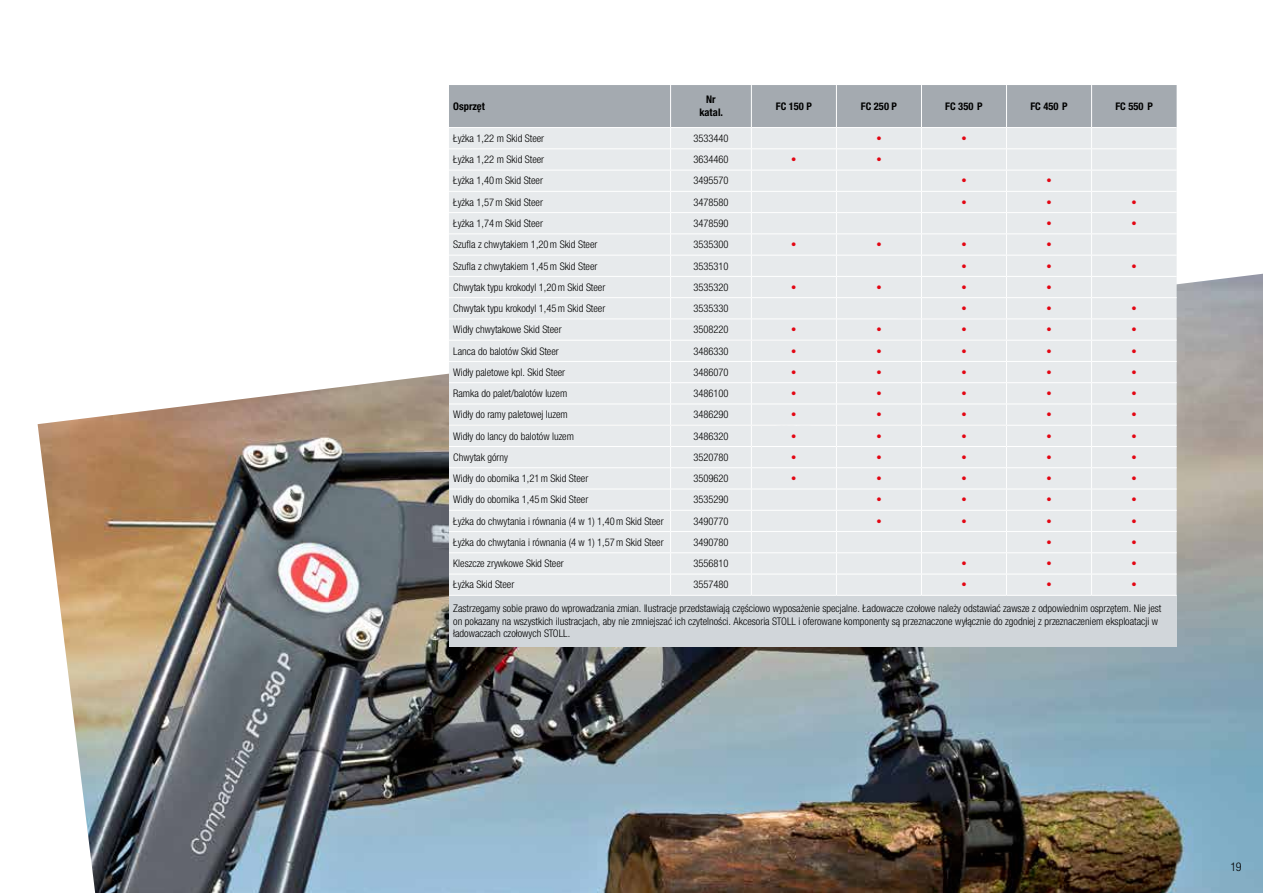
<style>
.page{position:relative;width:1263px;height:893px;background:#fff}
.page>*{position:absolute;margin:0;border:0;box-sizing:border-box;transform-origin:0 0}
.t1{font:300 condensed 12px "Helvetica Neue LTW1 G";color:#000}
.t2{font:300 condensed 10.5px/12.6px "Helvetica Neue LTW1 G";color:#000}
.t3{font:300 condensed 10.5px "Helvetica Neue LTW1 G";color:#e30613}
.t4{font:700 condensed 10.5px/12.6px "Helvetica Neue LTW1 G";color:#000;text-align:center}
</style>
<div class="page">
<img style="left:38px;top:274px;width:1225px;height:619px">
<div style="left:449px;top:595px;width:727px;height:51px;background:#d1d6da"></div>
<svg style="left:449px;top:85px;width:727px;height:510px;background:#e2e5e7"></svg>
<hr style="left:836px;top:85px;width:1px;height:42px;background:#fff">
<hr style="left:1091px;top:85px;width:1px;height:42px;background:#fff">
<hr style="left:921px;top:85px;width:1px;height:42px;background:#fff">
<hr style="left:1006px;top:85px;width:1px;height:42px;background:#fff">
<hr style="left:449px;top:595px;width:222px;height:1px;background:#fff">
<hr style="left:671px;top:595px;width:80px;height:1px;background:#fff">
<hr style="left:751px;top:595px;width:85px;height:1px;background:#fff">
<hr style="left:836px;top:595px;width:85px;height:1px;background:#fff">
<hr style="left:921px;top:595px;width:85px;height:1px;background:#fff">
<hr style="left:1006px;top:595px;width:85px;height:1px;background:#fff">
<hr style="left:1091px;top:595px;width:85px;height:1px;background:#fff">
<hr style="left:449px;top:127px;width:222px;height:1px;background:#fff">
<hr style="left:671px;top:127px;width:80px;height:1px;background:#fff">
<hr style="left:751px;top:127px;width:85px;height:1px;background:#fff">
<hr style="left:836px;top:127px;width:85px;height:1px;background:#fff">
<hr style="left:921px;top:127px;width:85px;height:1px;background:#fff">
<hr style="left:1006px;top:127px;width:85px;height:1px;background:#fff">
<hr style="left:1091px;top:127px;width:85px;height:1px;background:#fff">
<p class="t4" style="left:453px;top:100px;width:33px">Osprzęt</p>
<p class="t4" style="left:699px;top:93px;width:25px">Nr katal.</p>
<p class="t4" style="left:776px;top:100px;width:38px">FC 150 P</p>
<p class="t4" style="left:861px;top:100px;width:38px">FC 250 P</p>
<p class="t4" style="left:945px;top:100px;width:39px">FC 350 P</p>
<p class="t4" style="left:1030px;top:100px;width:39px">FC 450 P</p>
<p class="t4" style="left:1115px;top:100px;width:39px">FC 550 P</p>
<p class="t2" style="left:453px;top:132px;width:92px">Łyżka 1,22 m Skid Steer</p>
<p class="t2" style="left:693px;top:132px;width:37px">3533440</p>
<p class="t3" style="left:876px;top:132px;width:7px">•</p>
<p class="t3" style="left:961px;top:132px;width:7px">•</p>
<p class="t2" style="left:453px;top:153px;width:92px">Łyżka 1,22 m Skid Steer</p>
<p class="t2" style="left:693px;top:153px;width:37px">3634460</p>
<p class="t3" style="left:791px;top:153px;width:7px">•</p>
<p class="t3" style="left:876px;top:153px;width:7px">•</p>
<p class="t2" style="left:453px;top:175px;width:91px">Łyżka 1,40m Skid Steer</p>
<p class="t2" style="left:693px;top:175px;width:37px">3495570</p>
<p class="t3" style="left:961px;top:175px;width:7px">•</p>
<p class="t3" style="left:1046px;top:175px;width:7px">•</p>
<p class="t2" style="left:453px;top:196px;width:91px">Łyżka 1,57m Skid Steer</p>
<p class="t2" style="left:693px;top:196px;width:37px">3478580</p>
<p class="t3" style="left:961px;top:196px;width:7px">•</p>
<p class="t3" style="left:1046px;top:196px;width:7px">•</p>
<p class="t3" style="left:1131px;top:196px;width:7px">•</p>
<p class="t2" style="left:453px;top:217px;width:91px">Łyżka 1,74m Skid Steer</p>
<p class="t2" style="left:693px;top:217px;width:37px">3478590</p>
<p class="t3" style="left:1046px;top:217px;width:7px">•</p>
<p class="t3" style="left:1131px;top:217px;width:7px">•</p>
<p class="t2" style="left:453px;top:238px;width:146px">Szufla z chwytakiem 1,20m Skid Steer</p>
<p class="t2" style="left:693px;top:238px;width:37px">3535300</p>
<p class="t3" style="left:791px;top:238px;width:7px">•</p>
<p class="t3" style="left:876px;top:238px;width:7px">•</p>
<p class="t3" style="left:961px;top:238px;width:7px">•</p>
<p class="t3" style="left:1046px;top:238px;width:7px">•</p>
<p class="t2" style="left:453px;top:260px;width:146px">Szufla z chwytakiem 1,45m Skid Steer</p>
<p class="t2" style="left:693px;top:260px;width:37px">3535310</p>
<p class="t3" style="left:961px;top:260px;width:7px">•</p>
<p class="t3" style="left:1046px;top:260px;width:7px">•</p>
<p class="t3" style="left:1131px;top:260px;width:7px">•</p>
<p class="t2" style="left:453px;top:281px;width:154px">Chwytak typu krokodyl 1,20m Skid Steer</p>
<p class="t2" style="left:693px;top:281px;width:37px">3535320</p>
<p class="t3" style="left:791px;top:281px;width:7px">•</p>
<p class="t3" style="left:876px;top:281px;width:7px">•</p>
<p class="t3" style="left:961px;top:281px;width:7px">•</p>
<p class="t3" style="left:1046px;top:281px;width:7px">•</p>
<p class="t2" style="left:453px;top:302px;width:154px">Chwytak typu krokodyl 1,45m Skid Steer</p>
<p class="t2" style="left:693px;top:302px;width:37px">3535330</p>
<p class="t3" style="left:961px;top:302px;width:7px">•</p>
<p class="t3" style="left:1046px;top:302px;width:7px">•</p>
<p class="t3" style="left:1131px;top:302px;width:7px">•</p>
<p class="t2" style="left:453px;top:323px;width:110px">Widły chwytakowe Skid Steer</p>
<p class="t2" style="left:693px;top:323px;width:37px">3508220</p>
<p class="t3" style="left:791px;top:323px;width:7px">•</p>
<p class="t3" style="left:876px;top:323px;width:7px">•</p>
<p class="t3" style="left:961px;top:323px;width:7px">•</p>
<p class="t3" style="left:1046px;top:323px;width:7px">•</p>
<p class="t3" style="left:1131px;top:323px;width:7px">•</p>
<p class="t2" style="left:453px;top:345px;width:107px">Lanca do balotów Skid Steer</p>
<p class="t2" style="left:693px;top:345px;width:37px">3486330</p>
<p class="t3" style="left:791px;top:345px;width:7px">•</p>
<p class="t3" style="left:876px;top:345px;width:7px">•</p>
<p class="t3" style="left:961px;top:345px;width:7px">•</p>
<p class="t3" style="left:1046px;top:345px;width:7px">•</p>
<p class="t3" style="left:1131px;top:345px;width:7px">•</p>
<p class="t2" style="left:453px;top:366px;width:113px">Widły paletowe kpl. Skid Steer</p>
<p class="t2" style="left:693px;top:366px;width:37px">3486070</p>
<p class="t3" style="left:791px;top:366px;width:7px">•</p>
<p class="t3" style="left:876px;top:366px;width:7px">•</p>
<p class="t3" style="left:961px;top:366px;width:7px">•</p>
<p class="t3" style="left:1046px;top:366px;width:7px">•</p>
<p class="t3" style="left:1131px;top:366px;width:7px">•</p>
<p class="t2" style="left:453px;top:387px;width:115px">Ramka do palet/balotów luzem</p>
<p class="t2" style="left:693px;top:387px;width:37px">3486100</p>
<p class="t3" style="left:791px;top:387px;width:7px">•</p>
<p class="t3" style="left:876px;top:387px;width:7px">•</p>
<p class="t3" style="left:961px;top:387px;width:7px">•</p>
<p class="t3" style="left:1046px;top:387px;width:7px">•</p>
<p class="t3" style="left:1131px;top:387px;width:7px">•</p>
<p class="t2" style="left:453px;top:408px;width:116px">Widły do ramy paletowej luzem</p>
<p class="t2" style="left:693px;top:408px;width:37px">3486290</p>
<p class="t3" style="left:791px;top:409px;width:7px">•</p>
<p class="t3" style="left:876px;top:409px;width:7px">•</p>
<p class="t3" style="left:961px;top:409px;width:7px">•</p>
<p class="t3" style="left:1046px;top:409px;width:7px">•</p>
<p class="t3" style="left:1131px;top:409px;width:7px">•</p>
<p class="t2" style="left:453px;top:430px;width:122px">Widły do lancy do balotów luzem</p>
<p class="t2" style="left:693px;top:430px;width:37px">3486320</p>
<p class="t3" style="left:791px;top:430px;width:7px">•</p>
<p class="t3" style="left:876px;top:430px;width:7px">•</p>
<p class="t3" style="left:961px;top:430px;width:7px">•</p>
<p class="t3" style="left:1046px;top:430px;width:7px">•</p>
<p class="t3" style="left:1131px;top:430px;width:7px">•</p>
<p class="t2" style="left:453px;top:451px;width:56px">Chwytak górny</p>
<p class="t2" style="left:693px;top:451px;width:37px">3520780</p>
<p class="t3" style="left:791px;top:451px;width:7px">•</p>
<p class="t3" style="left:876px;top:451px;width:7px">•</p>
<p class="t3" style="left:961px;top:451px;width:7px">•</p>
<p class="t3" style="left:1046px;top:451px;width:7px">•</p>
<p class="t3" style="left:1131px;top:451px;width:7px">•</p>
<p class="t2" style="left:453px;top:472px;width:137px">Widły do obornika 1,21m Skid Steer</p>
<p class="t2" style="left:693px;top:472px;width:37px">3509620</p>
<p class="t3" style="left:791px;top:472px;width:7px">•</p>
<p class="t3" style="left:876px;top:472px;width:7px">•</p>
<p class="t3" style="left:961px;top:472px;width:7px">•</p>
<p class="t3" style="left:1046px;top:472px;width:7px">•</p>
<p class="t3" style="left:1131px;top:472px;width:7px">•</p>
<p class="t2" style="left:453px;top:493px;width:137px">Widły do obornika 1,45m Skid Steer</p>
<p class="t2" style="left:693px;top:493px;width:37px">3535290</p>
<p class="t3" style="left:876px;top:494px;width:7px">•</p>
<p class="t3" style="left:961px;top:494px;width:7px">•</p>
<p class="t3" style="left:1046px;top:494px;width:7px">•</p>
<p class="t3" style="left:1131px;top:494px;width:7px">•</p>
<p class="t2" style="left:453px;top:515px;width:212px">Łyżka do chwytania i równania (4 w 1) 1,40m Skid Steer</p>
<p class="t2" style="left:693px;top:515px;width:37px">3490770</p>
<p class="t3" style="left:876px;top:515px;width:7px">•</p>
<p class="t3" style="left:961px;top:515px;width:7px">•</p>
<p class="t3" style="left:1046px;top:515px;width:7px">•</p>
<p class="t3" style="left:1131px;top:515px;width:7px">•</p>
<p class="t2" style="left:453px;top:536px;width:212px">Łyżka do chwytania i równania (4 w 1) 1,57m Skid Steer</p>
<p class="t2" style="left:693px;top:536px;width:37px">3490780</p>
<p class="t3" style="left:1046px;top:536px;width:7px">•</p>
<p class="t3" style="left:1131px;top:536px;width:7px">•</p>
<p class="t2" style="left:453px;top:557px;width:112px">Kleszcze zrywkowe Skid Steer</p>
<p class="t2" style="left:693px;top:557px;width:37px">3556810</p>
<p class="t3" style="left:961px;top:557px;width:7px">•</p>
<p class="t3" style="left:1046px;top:557px;width:7px">•</p>
<p class="t3" style="left:1131px;top:557px;width:7px">•</p>
<p class="t2" style="left:453px;top:579px;width:63px">Łyżka Skid Steer</p>
<p class="t2" style="left:693px;top:579px;width:37px">3557480</p>
<p class="t3" style="left:961px;top:579px;width:7px">•</p>
<p class="t3" style="left:1046px;top:579px;width:7px">•</p>
<p class="t3" style="left:1131px;top:579px;width:7px">•</p>
<p class="t2" style="left:453px;top:602px;width:710px">Zastrzegamy sobie prawo do wprowadzania zmian. Ilustracje przedstawiają częściowo wyposażenie specjalne. Ładowacze czołowe należy odstawiać zawsze z odpowiednim osprzętem. Nie jest on pokazany na wszystkich ilustracjach, aby nie zmniejszać ich czytelności. Akcesoria STOLL i oferowane komponenty są przeznaczone wyłącznie do zgodniej z przeznaczeniem eksploatacji w ładowaczach czołowych STOLL.</p>
<p class="t1" style="left:1230px;top:860px;width:13px">19</p>
</div>
